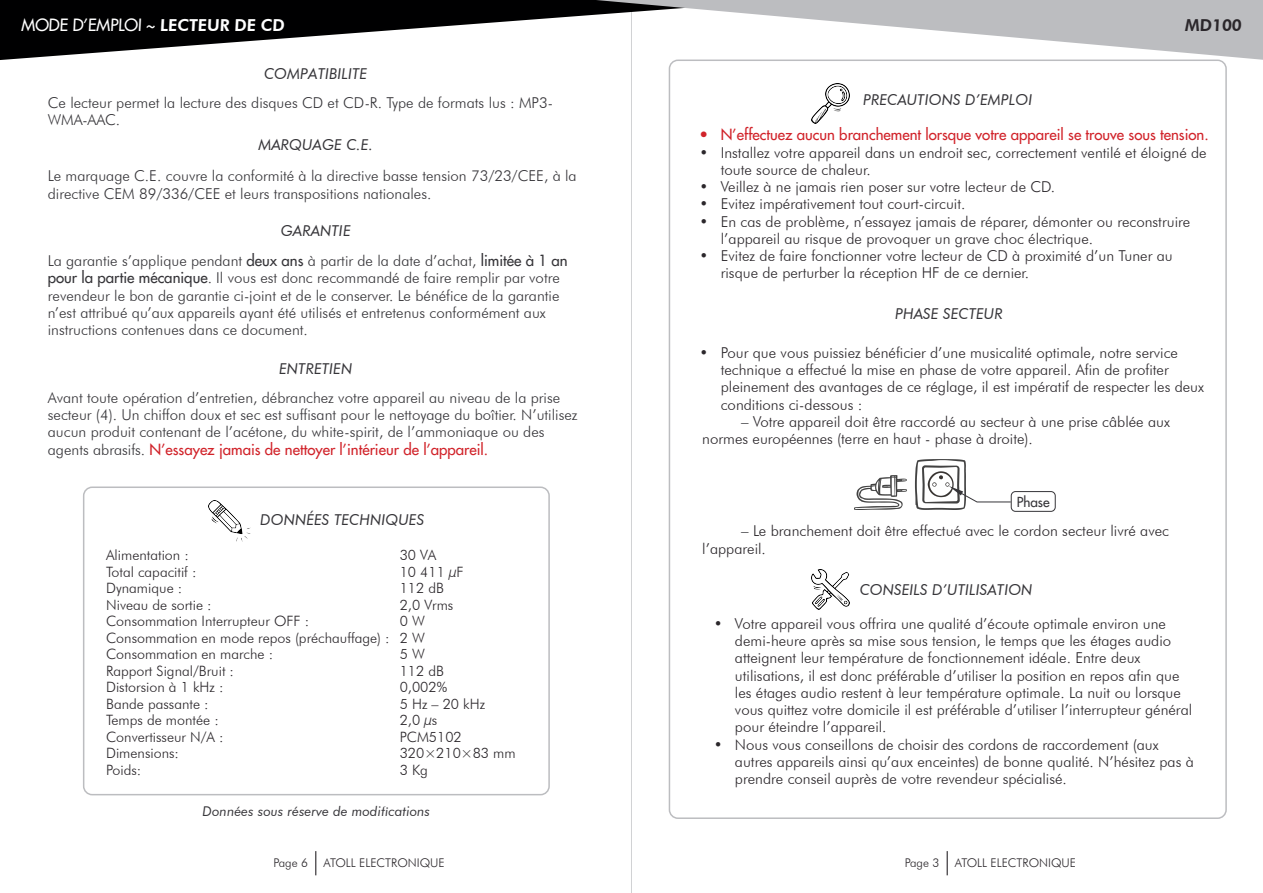
<style>
.page{position:relative;width:1263px;height:893px;background:#fff}
.page>*{position:absolute;margin:0;border:0;box-sizing:border-box;transform-origin:0 0}
.t1{font:16.5px "Futura LT";color:#fff}
.t2{font:800 16.5px "Futura BT";color:#2b272b}
.t3{font:300 15px/17.2px "Futura BT";color:#2b272b}
.t4{font:300 15px/17.2px "Futura BT";color:#363539}
.t5{font:italic 15px "Futura BT";letter-spacing:.005em;color:#363539}
.t6{font:15px "Futura LT";color:#d1232a}
.t7{font:300 14.25px "Futura BT";color:#2b272b}
.t8{font:italic 13.5px "Futura BT";letter-spacing:.005em;color:#363539}
.t9{font:13.5px "Futura LT";color:#363539}
.t10{font:300 12px "Futura BT";color:#2b272b}
.s1{font-family:"Futura BT";font-weight:800}
.s2{font-family:"Futura LT";font-weight:400}
.s3{font-family:"Futura LT";font-weight:400;color:#d1232a}
.s4{color:#231f20}
.s5{color:#363539}
</style>
<div class="page">
<hr style="left:631px;top:0;width:1px;height:893px;background:#d1d2d4">
<svg style="left:0;top:0;width:359px;height:60px;fill:#000001"></svg>
<svg style="left:359px;top:0;width:904px;height:62px"></svg>
<svg style="left:315px;top:851px;width:1px;height:24px"></svg>
<svg style="left:947px;top:851px;width:1px;height:24px"></svg>
<img style="left:854px;top:460px;width:112px;height:50px">
<div style="left:1011px;top:491px;width:45px;height:21px;border:1px solid #363539;border-radius:4px"></div>
<svg style="left:949px;top:486px;width:63px;height:17px"></svg>
<div style="left:83px;top:486px;width:467px;height:309px;border:2px solid #bcbdc0;border-radius:9px"></div>
<img style="left:208px;top:501px;width:42px;height:41px">
<img style="left:811px;top:569px;width:38px;height:40px">
<img style="left:812px;top:84px;width:38px;height:40px">
<p class="t1" style="left:21px;top:14px;width:266px">MODE D’EMPLOI ~ <span class="s1">LECTEUR DE CD</span></p>
<p class="t2" style="left:1185px;top:15px;width:59px">MD100</p>
<p class="t5" style="left:264px;top:64px;width:105px">COMPATIBILITE</p>
<p class="t4" style="left:48px;top:94px;width:507px">Ce lecteur permet la lecture des disques CD et CD-R. Type de formats lus : MP3-<br>WMA-AAC.</p>
<p class="t5" style="left:258px;top:136px;width:116px">MARQUAGE C.E.</p>
<p class="t4" style="left:48px;top:167px;width:530px">Le marquage C.E. couvre la conformité à la directive basse tension 73/23/CEE, à la directive CEM 89/336/CEE et leurs transpositions nationales.</p>
<p class="t5" style="left:281px;top:222px;width:71px">GARANTIE</p>
<p class="t4" style="left:48px;top:252px;width:521px">La garantie s’applique pendant <span class="s2">deux ans</span> à partir de la date d’achat, <span class="s2">limitée à 1 an pour la partie mécanique</span>. Il vous est donc recommandé de faire remplir par votre revendeur le bon de garantie ci-joint et de le conserver. Le bénéfice de la garantie n’est attribué qu’aux appareils ayant été utilisés et entretenus conformément aux instructions contenues dans ce document.</p>
<p class="t5" style="left:279px;top:359px;width:75px">ENTRETIEN</p>
<p class="t4" style="left:48px;top:389px;width:531px">Avant toute opération d’entretien, débranchez votre appareil au niveau de la prise secteur (4). Un chiffon doux et sec est suffisant pour le nettoyage du boîtier. N’utilisez aucun produit contenant de l’acétone, du white-spirit, de l’ammoniaque ou des agents abrasifs. <span class="s3">N’essayez jamais de nettoyer l’intérieur de l’appareil.</span></p>
<p class="t5" style="left:260px;top:510px;width:166px">DONNÉES TECHNIQUES</p>
<p class="t7" style="left:106px;top:547px;width:84px">Alimentation :</p>
<p class="t7" style="left:106px;top:563px;width:92px">Total capacitif :</p>
<p class="t7" style="left:106px;top:580px;width:78px">Dynamique :</p>
<p class="t7" style="left:106px;top:596px;width:107px">Niveau de sortie :</p>
<p class="t7" style="left:106px;top:613px;width:205px">Consommation Interrupteur OFF :</p>
<p class="t7" style="left:106px;top:629px;width:285px">Consommation en mode repos (préchauffage) :</p>
<p class="t7" style="left:106px;top:646px;width:169px">Consommation en marche :</p>
<p class="t7" style="left:106px;top:662px;width:129px">Rapport Signal/Bruit :</p>
<p class="t7" style="left:106px;top:679px;width:119px">Distorsion à 1 kHz :</p>
<p class="t7" style="left:106px;top:695px;width:104px">Bande passante :</p>
<p class="t7" style="left:106px;top:712px;width:114px">Temps de montée :</p>
<p class="t7" style="left:106px;top:728px;width:119px">Convertisseur N/A :</p>
<p class="t7" style="left:106px;top:745px;width:74px">Dimensions:</p>
<p class="t7" style="left:106px;top:761px;width:37px">Poids:</p>
<p class="t7" style="left:400px;top:547px;width:38px">30 VA</p>
<p class="t7" style="left:400px;top:563px;width:65px">10 411 µF</p>
<p class="t7" style="left:400px;top:580px;width:46px">112 dB</p>
<p class="t7" style="left:400px;top:596px;width:55px">2,0 Vrms</p>
<p class="t7" style="left:400px;top:613px;width:27px">0 W</p>
<p class="t7" style="left:400px;top:629px;width:27px">2 W</p>
<p class="t7" style="left:400px;top:646px;width:27px">5 W</p>
<p class="t7" style="left:400px;top:662px;width:46px">112 dB</p>
<p class="t7" style="left:400px;top:679px;width:49px">0,002%</p>
<p class="t7" style="left:400px;top:695px;width:87px">5 Hz – 20 kHz</p>
<p class="t7" style="left:400px;top:712px;width:39px">2,0 µs</p>
<p class="t7" style="left:400px;top:728px;width:64px">PCM5102</p>
<p class="t7" style="left:400px;top:745px;width:118px">320<span class="s4">×</span>210<span class="s4">×</span>83 mm</p>
<p class="t7" style="left:400px;top:761px;width:30px">3 Kg</p>
<p class="t8" style="left:203px;top:803px;width:229px">Données sous réserve de modifications</p>
<p class="t5" style="left:863px;top:90px;width:171px">PRECAUTIONS D’EMPLOI</p>
<p class="t6" style="left:699px;top:125px;width:511px">• N’effectuez aucun branchement lorsque votre appareil se trouve sous tension.</p>
<p class="t3" style="left:721px;top:144px;width:487px;text-indent:-21px">• Installez votre appareil dans un endroit sec, correctement ventilé et éloigné de toute source de chaleur.</p>
<p class="t3" style="left:699px;top:178px;width:357px">• Veillez à ne jamais rien poser sur votre lecteur de CD.</p>
<p class="t3" style="left:699px;top:195px;width:267px">• Evitez impérativement tout court-circuit.</p>
<p class="t3" style="left:721px;top:213px;width:471px;text-indent:-21px">• En cas de problème, n’essayez jamais de réparer, démonter ou reconstruire l’appareil au risque de provoquer un grave choc électrique.</p>
<p class="t3" style="left:721px;top:247px;width:453px;text-indent:-21px">• Evitez de faire fonctionner votre lecteur de CD à proximité d’un Tuner au risque de perturber la réception HF de ce dernier.</p>
<p class="t5" style="left:895px;top:305px;width:109px">PHASE SECTEUR</p>
<p class="t3" style="left:721px;top:344px;width:485px;text-indent:-21px">• Pour que vous puissiez bénéficier d’une musicalité optimale, notre service technique a effectué la mise en phase de votre appareil. Afin de profiter pleinement des avantages de ce réglage, il est impératif de respecter les deux conditions ci-dessous :</p>
<p class="t3" style="left:702px;top:413px;width:469px;text-indent:39px"><span class="s5">–</span> Votre appareil doit être raccordé au secteur à une prise câblée aux normes européennes (terre en haut - phase à droite).</p>
<p class="t9" style="left:1017px;top:493px;width:35px">Phase</p>
<p class="t3" style="left:702px;top:522px;width:468px;text-indent:39px"><span class="s5">–</span> Le branchement doit être effectué avec le cordon secteur livré avec l’appareil.</p>
<p class="t5" style="left:860px;top:581px;width:174px">CONSEILS D’UTILISATION</p>
<p class="t3" style="left:735px;top:615px;width:459px;text-indent:-21px">• Votre appareil vous offrira une qualité d’écoute optimale environ une demi-heure après sa mise sous tension, le temps que les étages audio atteignent leur température de fonctionnement idéale. Entre deux utilisations, il est donc préférable d’utiliser la position en repos afin que les étages audio restent à leur température optimale. La nuit ou lorsque vous quittez votre domicile il est préférable d’utiliser l’interrupteur général pour éteindre l’appareil.</p>
<p class="t3" style="left:735px;top:736px;width:460px;text-indent:-21px">• Nous vous conseillons de choisir des cordons de raccordement (aux autres appareils ainsi qu’aux enceintes) de bonne qualité. N’hésitez pas à prendre conseil auprès de votre revendeur spécialisé.</p>
<p class="t10" style="left:273px;top:855px;width:36px">Page 6</p>
<p class="t10" style="left:905px;top:855px;width:36px">Page 3</p>
<p class="t10" style="left:955px;top:855px;width:123px">ATOLL ELECTRONIQUE</p>
<p class="t10" style="left:323px;top:855px;width:123px">ATOLL ELECTRONIQUE</p>
</div>
